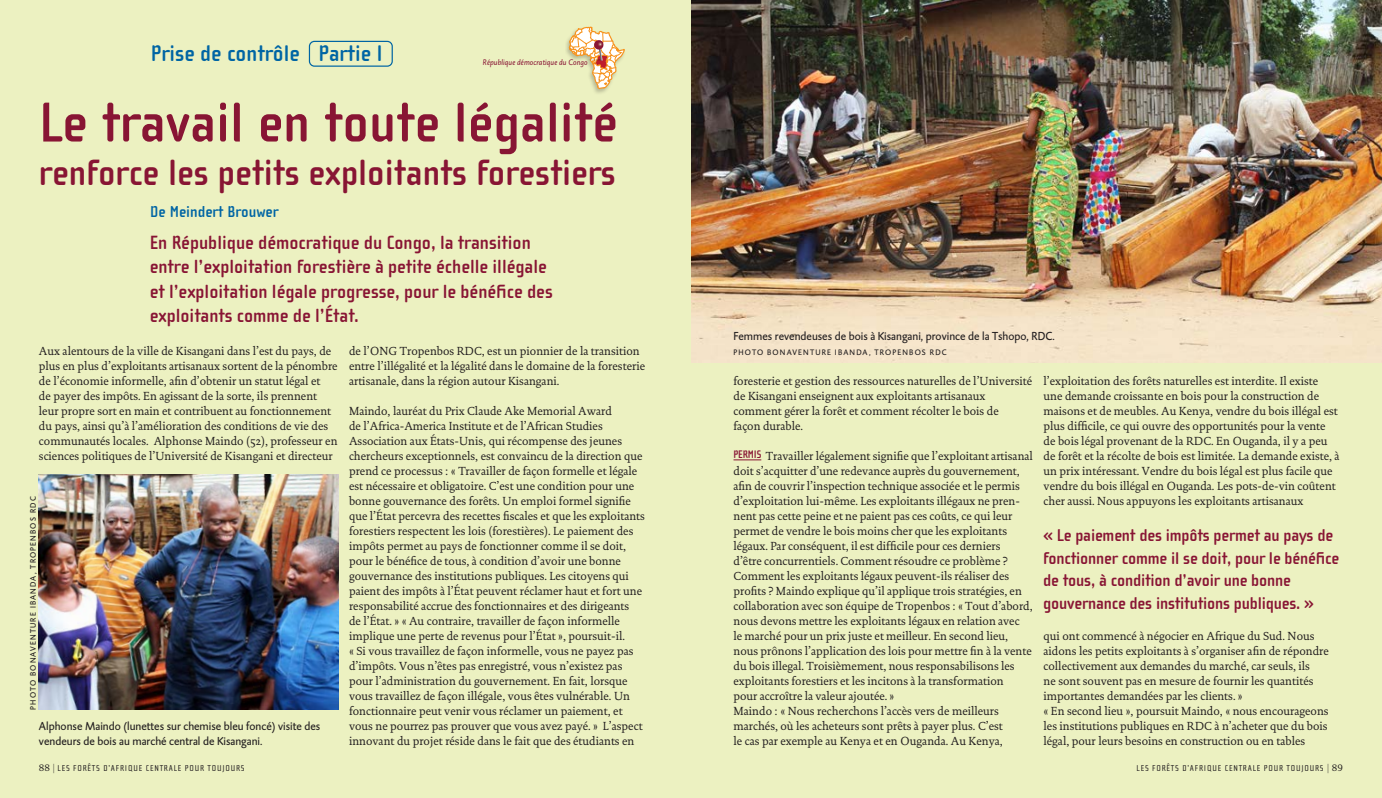
<style>
.page{position:relative;width:1382px;height:798px;background:#fff}
.page>*{position:absolute;margin:0;border:0;box-sizing:border-box;transform-origin:0 0}
.heading{font:700 57.5px "Cholla Sans";color:#881534}
.heading-2{font:700 37.5px "Cholla Sans";color:#881534}
.heading-3{font:700 23.25px "Cholla Sans";color:#0065a4}
.intro{font:700 19.62px/24.1px "Cholla Sans";color:#881534}
.streamer{font:700 17.5px/22.5px "Cholla Sans";letter-spacing:-.01em;color:#881534}
.heading-4{font:700 16.25px "Cholla Sans";color:#0065a4}
.broodtekst{font:11.88px/15px "DTL Documenta ST";color:#231f20;scale:.96 1}
.tussenkop{font:11.88px/15px "DTL Documenta ST";color:#231f20;scale:.96 1}
.bijschrift{font:11.88px/15px "DTL Caspari ST";color:#231f20}
.t1{font:8.75px "Cholla Sans";letter-spacing:.09em;color:#231f20}
.t2{font:italic 8.25px "DTL Caspari ST";letter-spacing:.015em;color:#881534;scale:.93 1}
.fotocredit{font:8.12px "DTL Caspari T";letter-spacing:.14em;color:#231f20}
.s1{font-family:"DTL Documenta T";font-size:9.38px}
.s2{font-family:"DTL Documenta ST";font-size:9.38px}
</style>
<div class="page">
<div style="left:0;top:0;width:692px;height:797px;background:#ecf1c1"></div>
<div style="left:691px;top:0;width:691px;height:797px;background:#ecf1c1"></div>
<img style="left:691px;top:0;width:691px;height:362px">
<svg style="left:733px;top:459px;width:28px;height:1px"></svg>
<img style="left:39px;top:474px;width:299px;height:235px">
<div style="left:309px;top:41px;width:84px;height:26px;border:1px solid #0065a4;border-radius:5px"></div>
<div style="left:565px;top:26px;width:61px;height:69px;background:#231f20;opacity:.26"></div>
<svg style="left:567px;top:26px;width:59px;height:64px"></svg>
<p class="heading-3" style="left:151px;top:41px;width:150px">Prise de contrôle</p>
<p class="heading-3" style="left:318px;top:41px;width:66px">Partie I</p>
<p class="t2" style="left:483px;top:57px;width:114px">République démocratique du Congo</p>
<p class="heading" style="left:39px;top:91px;width:580px">Le travail en toute légalité</p>
<p class="heading-2" style="left:39px;top:152px;width:578px">renforce les petits exploitants forestiers</p>
<p class="heading-4" style="left:150px;top:202px;width:130px">De Meindert Brouwer</p>
<p class="intro" style="left:150px;top:231px;width:405px">En République démocratique du Congo, la transition entre l’exploitation forestière à petite échelle illégale et l’exploitation légale progresse, pour le bénéfice des exploitants comme de l’État.</p>
<p class="broodtekst" style="left:39px;top:343px;width:313px">Aux alentours de la ville de Kisangani dans l’est du pays, de plus en plus d’exploitants artisanaux sortent de la pénombre de l’économie informelle, afin d’obtenir un statut légal et<br>de payer des impôts. En agissant de la sorte, ils prennent leur propre sort en main et contribuent au fonctionnement du pays, ainsi qu’à l’amélioration des conditions de vie des communautés locales. Alphonse Maindo (52), professeur en sciences politiques de l’Université de Kisangani et directeur</p>
<p class="broodtekst" style="left:349px;top:343px;width:310px">de l’ONG Tropenbos RDC, est un pionnier de la transition entre l’illégalité et la légalité dans le domaine de la foresterie artisanale, dans la région autour Kisangani.</p>
<p class="broodtekst" style="left:349px;top:403px;width:310px">Maindo, lauréat du Prix Claude Ake Memorial Award<br>de l’Africa-America Institute et de l’African Studies Association aux États-Unis, qui récompense des jeunes chercheurs exceptionnels, est convaincu de la direction que prend ce processus : « Travailler de façon formelle et légale est nécessaire et obligatoire. C’est une condition pour une bonne gouvernance des forêts. Un emploi formel signifie que l’État percevra des recettes fiscales et que les exploitants forestiers respectent les lois (forestières). Le paiement des impôts permet au pays de fonctionner comme il se doit, pour le bénéfice de tous, à condition d’avoir une bonne gouvernance des institutions publiques. Les citoyens qui paient des impôts à l’État peuvent réclamer haut et fort une responsabilité accrue des fonctionnaires et des dirigeants<br>de l’État. » « Au contraire, travailler de façon informelle implique une perte de revenus pour l’État », poursuit-il.<br>« Si vous travaillez de façon informelle, vous ne payez pas d’impôts. Vous n’êtes pas enregistré, vous n’existez pas pour l’administration du gouvernement. En fait, lorsque vous travaillez de façon illégale, vous êtes vulnérable. Un fonctionnaire peut venir vous réclamer un paiement, et vous ne pourrez pas prouver que vous avez payé. » L’aspect innovant du projet réside dans le fait que des étudiants en</p>
<p class="fotocredit" style="left:28px;top:709px;width:215px;rotate:-90deg">PHOTO BONAVENTURE IBANDA, TROPENBOS RDC</p>
<p class="bijschrift" style="left:39px;top:718px;width:283px">Alphonse Maindo (lunettes sur chemise bleu foncé) visite des vendeurs de bois au marché central de Kisangani.</p>
<p class="bijschrift" style="left:733px;top:328px;width:323px">Femmes revendeuses de bois à Kisangani, province de la Tshopo, RDC.</p>
<p class="fotocredit" style="left:733px;top:347px;width:215px">PHOTO BONAVENTURE IBANDA, TROPENBOS RDC</p>
<p class="broodtekst" style="left:733px;top:373px;width:312px">foresterie et gestion des ressources naturelles de l’Université de Kisangani enseignent aux exploitants artisanaux comment gérer la forêt et comment récolter le bois de<br>façon durable.</p>
<p class="tussenkop" style="left:733px;top:448px;width:313px"><sup>PERMIS</sup> Travailler légalement signifie que l’exploitant artisanal doit s’acquitter d’une redevance auprès du gouvernement, afin de couvrir l’inspection technique associée et le permis d’exploitation lui-même. Les exploitants illégaux ne pren&shy;nent pas cette peine et ne paient pas ces coûts, ce qui leur permet de vendre le bois moins cher que les exploitants légaux. Par conséquent, il est difficile pour ces derniers<br>d’être concurrentiels. Comment résoudre ce problème ?<br>Comment les exploitants légaux peuvent-ils réaliser des profits ? Maindo explique qu’il applique trois stratégies, en collaboration avec son équipe de Tropenbos : « Tout d’abord, nous devons mettre les exploitants légaux en relation avec<br>le marché pour un prix juste et meilleur. En second lieu, nous prônons l’application des lois pour mettre fin à la vente du bois illegal. Troisièmement, nous responsabilisons les exploitants forestiers et les incitons à la transformation<br>pour accroître la valeur ajoutée. »</p>
<p class="broodtekst" style="left:733px;top:703px;width:282px">Maindo : « Nous recherchons l’accès vers de meilleurs marchés, où les acheteurs sont prêts à payer plus. C’est le cas par exemple au Kenya et en Ouganda. Au Kenya,</p>
<p class="broodtekst" style="left:1044px;top:373px;width:310px">l’exploitation des forêts naturelles est interdite. Il existe une demande croissante en bois pour la construction de maisons et de meubles. Au Kenya, vendre du bois illégal est plus difficile, ce qui ouvre des opportunités pour la vente de bois légal provenant de la RDC. En Ouganda, il y a peu de forêt et la récolte de bois est limitée. La demande existe, à un prix intéressant. Vendre du bois légal est plus facile que vendre du bois illégal en Ouganda. Les pots-de-vin coûtent cher aussi. Nous appuyons les exploitants artisanaux</p>
<p class="streamer" style="left:1043px;top:524px;width:297px">« Le paiement des impôts permet au pays de fonctionner comme il se doit, pour le bénéfice de tous, à condition d’avoir une bonne gouvernance des institutions publiques. »</p>
<p class="broodtekst" style="left:1044px;top:628px;width:299px">qui ont commencé à négocier en Afrique du Sud. Nous aidons les petits exploitants à s’organiser afin de répondre collectivement aux demandes du marché, car seuls, ils<br>ne sont souvent pas en mesure de fournir les quantités importantes demandées par les clients. »</p>
<p class="broodtekst" style="left:1044px;top:703px;width:298px;text-align:justify">« En second lieu », poursuit Maindo, « nous encourageons les institutions publiques en RDC à n’acheter que du bois légal, pour leurs besoins en construction ou en tables</p>
<p class="t1" style="left:39px;top:763px;width:207px"><span class="s1">88</span> <span class="s2">|</span> LES FORÊTS D’AFRIQUE CENTRALE POUR TOUJOURS</p>
<p class="t1" style="left:1136px;top:763px;width:208px">LES FORÊTS D’AFRIQUE CENTRALE POUR TOUJOURS <span class="s2">|</span> <span class="s1">89</span></p>
</div>
